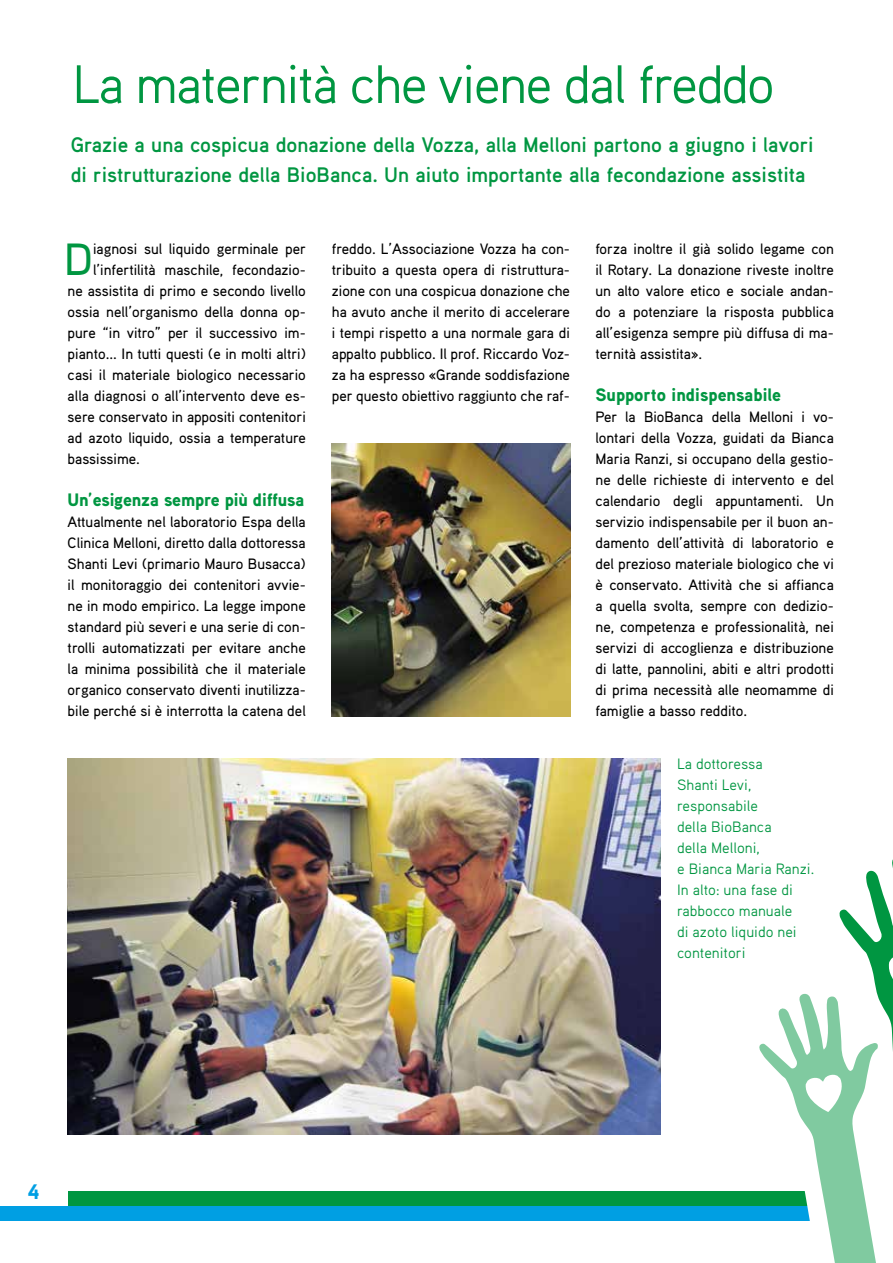
<style>
.page{position:relative;width:893px;height:1263px;background:#fff}
.page>*{position:absolute;margin:0;border:0;box-sizing:border-box;transform-origin:0 0}
.t1{font:54px "Aaux Pro";letter-spacing:-.035em;color:#009641}
.t2{font:500 45.15px "Aaux Pro";color:#009641}
.t3{font:700 21px/30px "Aaux Pro";color:#009641}
.t4{font:900 21px "Aaux Pro";color:#009fe3}
.t5{font:900 18px "Aaux Pro";letter-spacing:-.01em;color:#009641}
.t6{font:500 15px/21px "Aaux Pro";color:#000;text-align:justify}
.t7{font:15px/21px "Aaux Pro";color:#009641}
</style>
<div class="page">
<div style="left:0;top:1206px;width:893px;height:15px;background:#009fe3"></div>
<div style="left:68px;top:1191px;width:825px;height:15px;background:#009641"></div>
<img style="left:68px;top:758px;width:593px;height:377px">
<img style="left:332px;top:443px;width:238px;height:273px">
<svg style="left:759px;top:859px;width:134px;height:404px"></svg>
<h1 class="t1" style="left:72px;top:50px;width:704px">La maternità che viene dal freddo</h1>
<h3 class="t3" style="left:71px;top:129px;width:744px">Grazie a una cospicua donazione della Vozza, alla Melloni partono a giugno i lavori di ristrutturazione della BioBanca. Un aiuto importante alla fecondazione assistita</h3>
<h2 class="t2" style="left:64px;top:231px;width:30px">D</h2>
<p class="t6" style="left:93px;top:238px;width:214px">iagnosi sul liquido germinale per</p>
<p class="t6" style="left:93px;top:259px;width:214px">l’infertilità maschile, fecondazio-</p>
<p class="t6" style="left:68px;top:280px;width:240px">ne assistita di primo e secondo livello</p>
<p class="t6" style="left:68px;top:301px;width:240px">ossia nell’organismo della donna op-</p>
<p class="t6" style="left:68px;top:322px;width:240px">pure “in vitro” per il successivo im-</p>
<p class="t6" style="left:68px;top:343px;width:240px">pianto... In tutti questi (e in molti altri)</p>
<p class="t6" style="left:68px;top:364px;width:240px">casi il materiale biologico necessario</p>
<p class="t6" style="left:68px;top:385px;width:240px">alla diagnosi o all’intervento deve es-</p>
<p class="t6" style="left:68px;top:406px;width:240px">sere conservato in appositi contenitori</p>
<p class="t6" style="left:68px;top:427px;width:240px">ad azoto liquido, ossia a temperature</p>
<p class="t6" style="left:68px;top:448px;width:74px">bassissime.</p>
<p class="t5" style="left:68px;top:488px;width:238px">Un’esigenza sempre più diffusa</p>
<p class="t6" style="left:68px;top:511px;width:240px">Attualmente nel laboratorio Espa della Clinica Melloni, diretto dalla dottoressa Shanti Levi (primario Mauro Busacca) il monitoraggio dei contenitori avvie&shy;ne in modo empirico. La legge impone standard più severi e una serie di con&shy;trolli automatizzati per evitare anche la minima possibilità che il materiale organico conservato diventi inutilizza&shy;bile perché si è interrotta la catena del</p>
<p class="t6" style="left:332px;top:238px;width:240px">freddo. L’Associazione Vozza ha con&shy;tribuito a questa opera di ristruttura&shy;zione con una cospicua donazione che ha avuto anche il merito di accelerare i tempi rispetto a una normale gara di appalto pubblico. Il prof. Riccardo Voz&shy;za ha espresso «Grande soddisfazione per questo obiettivo raggiunto che raf-</p>
<p class="t6" style="left:595px;top:238px;width:240px">forza inoltre il già solido legame con il Rotary. La donazione riveste inoltre un alto valore etico e sociale andan&shy;do a potenziare la risposta pubblica all’esigenza sempre più diffusa di ma&shy;ternità assistita».</p>
<p class="t5" style="left:595px;top:383px;width:187px">Supporto indispensabile</p>
<p class="t6" style="left:595px;top:406px;width:240px">Per la BioBanca della Melloni i vo&shy;lontari della Vozza, guidati da Bianca Maria Ranzi, si occupano della gestio&shy;ne delle richieste di intervento e del calendario degli appuntamenti. Un servizio indispensabile per il buon an&shy;damento dell’attività di laboratorio e del prezioso materiale biologico che vi è conservato. Attività che si affianca a quella svolta, sempre con dedizio&shy;ne, competenza e professionalità, nei servizi di accoglienza e distribuzione di latte, pannolini, abiti e altri prodotti di prima necessità alle neomamme di famiglie a basso reddito.</p>
<p class="t7" style="left:677px;top:753px;width:139px">La dottoressa<br>Shanti Levi, responsabile<br>della BioBanca<br>della Melloni,<br>e Bianca Maria Ranzi.<br>In alto: una fase di rabbocco manuale<br>di azoto liquido nei contenitori</p>
<h3 class="t4" style="left:28px;top:1178px;width:13px">4</h3>
</div>
